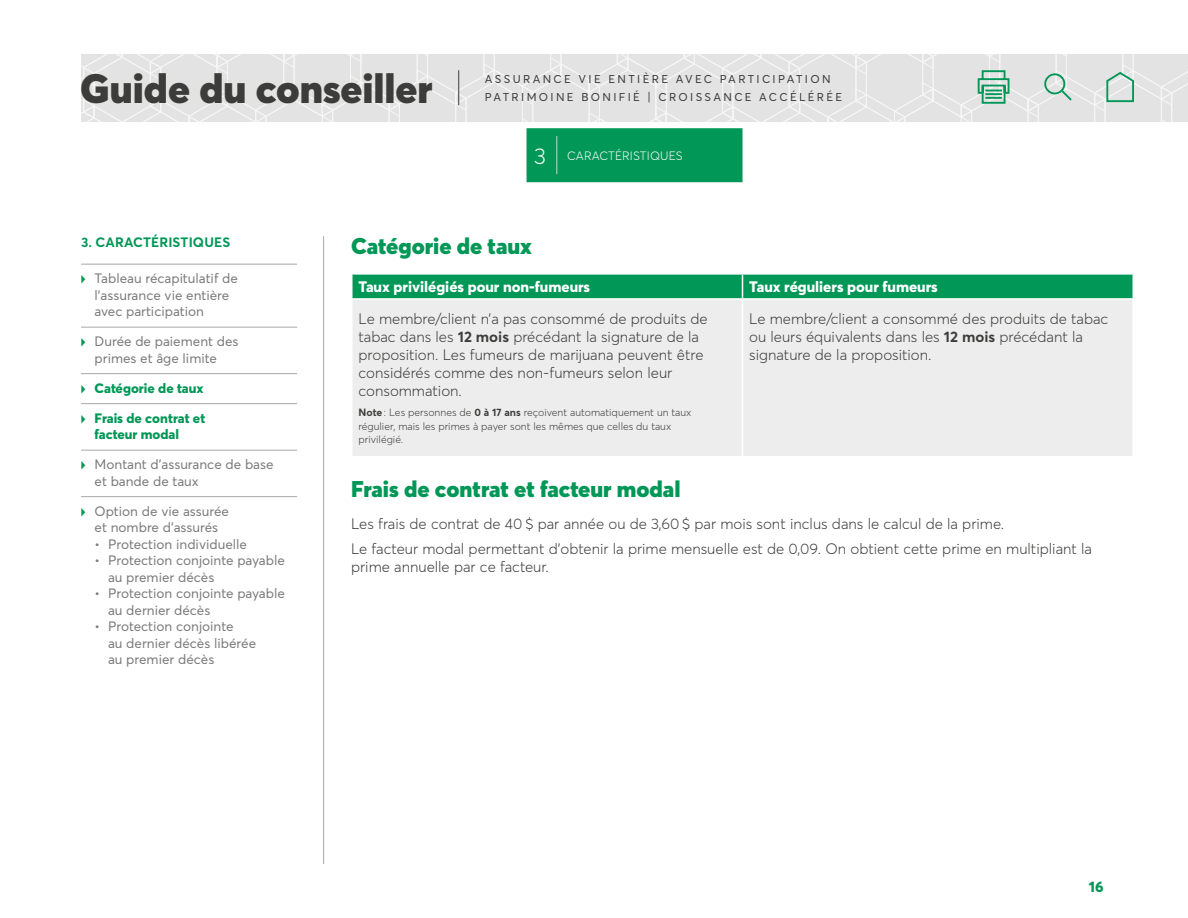
<style>
.page{position:relative;width:1188px;height:918px;background:#fff}
.page>*{position:absolute;margin:0;border:0;box-sizing:border-box;transform-origin:0 0}
.t1{font:300 44.7px "Averta";color:#fff;scale:.29 1}
.t2{font:900 40.5px "Averta";color:#3c3c3b}
.t3{font:900 22.5px "Averta";color:#009757}
.t4{font:300 22.5px "Averta";color:#fff}
.t5{font:300 15px/18px "Averta";color:#3c3c3b}
.Blanc_pour_Cellule_v{font:800 15px "Averta";color:#fff}
.t6{font:800 15px "Averta";color:#009757}
.t7{font:13.5px/16.5px "Averta";color:#7c7b7b}
.t8{font:800 13.5px/16.5px "Averta";color:#009757}
.Menu_Droite__Niv__1{font:700 13.5px "Averta";letter-spacing:.01em;color:#009757}
.Menu_principal{font:300 12px "Averta";letter-spacing:.01em;color:#fff}
.t9{font:11.25px/18px "Averta";letter-spacing:.21em;color:#3c3c3b}
.Note{font:300 10.5px/13.5px "Averta";color:#3c3c3b}
.s1{font-size:12.3px}
.s2{color:#009757}
.s3{font-weight:400}
.s4{font-weight:700}
</style>
<div class="page">
<hr style="left:323px;top:236px;width:1px;height:628px;background:#a8a8a7">
<div style="left:353px;top:300px;width:779px;height:156px;background:#ededed"></div>
<div style="left:353px;top:275px;width:779px;height:23px;background:#009757"></div>
<hr style="left:742px;top:300px;width:1px;height:156px;background:#fff">
<div style="left:527px;top:128px;width:216px;height:54px;background:#009757"></div>
<hr style="left:81px;top:264px;width:216px;height:1px;background:#a8a8a7">
<hr style="left:81px;top:327px;width:216px;height:1px;background:#a8a8a7">
<hr style="left:81px;top:373px;width:216px;height:1px;background:#a8a8a7">
<hr style="left:81px;top:403px;width:216px;height:1px;background:#a8a8a7">
<hr style="left:81px;top:450px;width:216px;height:1px;background:#a8a8a7">
<hr style="left:81px;top:496px;width:216px;height:1px;background:#a8a8a7">
<svg style="left:81px;top:54px;width:1107px;height:68px;background:#e1e3e2"></svg>
<h2 class="t2" style="left:80px;top:63px;width:354px">Guide du conseiller</h2>
<p class="t9" style="left:485px;top:70px;width:359px">ASSURANCE VIE ENTIÈRE AVEC PARTICIPATION<br>PATRIMOINE BONIFIÉ <span class="s1">|</span> CROISSANCE ACCÉLÉRÉE</p>
<p class="Menu_Droite__Niv__1" style="left:81px;top:233px;width:151px">3. CARACTÉRISTIQUES</p>
<p class="t7" style="left:95px;top:270px;width:145px;text-indent:-14px"><span class="s2">▶</span> Tableau récapitulatif de l’assurance vie entière avec participation</p>
<p class="t7" style="left:95px;top:333px;width:145px;text-indent:-14px"><span class="s2">▶</span> Durée de paiement des primes et âge limite</p>
<p class="t8" style="left:81px;top:380px;width:124px"><span class="s3">▶</span> Catégorie de taux</p>
<p class="t8" style="left:95px;top:410px;width:112px;text-indent:-14px"><span class="s3">▶</span> Frais de contrat et facteur modal</p>
<p class="t7" style="left:95px;top:456px;width:181px;text-indent:-14px"><span class="s2">▶</span> Montant d’assurance de base et bande de taux</p>
<p class="t7" style="left:81px;top:503px;width:149px;text-align:center"><span class="s2">▶</span> Option de vie assurée et nombre d’assurés</p>
<p class="t7" style="left:95px;top:536px;width:154px">• Protection individuelle</p>
<p class="t7" style="left:108px;top:552px;width:178px;text-indent:-14px">• Protection conjointe payable au premier décès</p>
<p class="t7" style="left:108px;top:585px;width:178px;text-indent:-14px">• Protection conjointe payable au dernier décès</p>
<p class="t7" style="left:108px;top:618px;width:150px;text-indent:-14px">• Protection conjointe<br>au dernier décès libérée au premier décès</p>
<p class="t4" style="left:534px;top:142px;width:13px">3</p>
<p class="t1" style="left:555px;top:126px;width:14px">|</p>
<p class="Menu_principal" style="left:567px;top:148px;width:117px">CARACTÉRISTIQUES</p>
<h3 class="t3" style="left:351px;top:231px;width:182px">Catégorie de taux</h3>
<p class="Blanc_pour_Cellule_v" style="left:359px;top:277px;width:233px">Taux privilégiés pour non-fumeurs</p>
<p class="Blanc_pour_Cellule_v" style="left:749px;top:277px;width:190px">Taux réguliers pour fumeurs</p>
<p class="t5" style="left:359px;top:310px;width:351px">Le membre/client n’a pas consommé de produits de tabac dans les <span class="s4">12 mois</span> précédant la signature de la proposition. Les fumeurs de marijuana peuvent être considérés comme des non-fumeurs selon leur consommation.</p>
<p class="Note" style="left:359px;top:406px;width:334px"><span class="s4">Note</span> : Les personnes de <span class="s4">0 à 17 ans</span> reçoivent automatiquement un taux régulier, mais les primes à payer sont les mêmes que celles du taux privilégié.</p>
<p class="t5" style="left:749px;top:310px;width:361px">Le membre/client a consommé des produits de tabac ou leurs équivalents dans les <span class="s4">12 mois</span> précédant la signature de la proposition.</p>
<h3 class="t3" style="left:351px;top:475px;width:331px">Frais de contrat et facteur modal</h3>
<p class="t5" style="left:351px;top:514px;width:655px">Les frais de contrat de 40 $ par année ou de 3,60 $ par mois sont inclus dans le calcul de la prime.</p>
<p class="t5" style="left:351px;top:539px;width:743px">Le facteur modal permettant d’obtenir la prime mensuelle est de 0,09. On obtient cette prime en multipliant la prime annuelle par ce facteur.</p>
<p class="t6" style="left:1089px;top:877px;width:16px">16</p>
</div>
